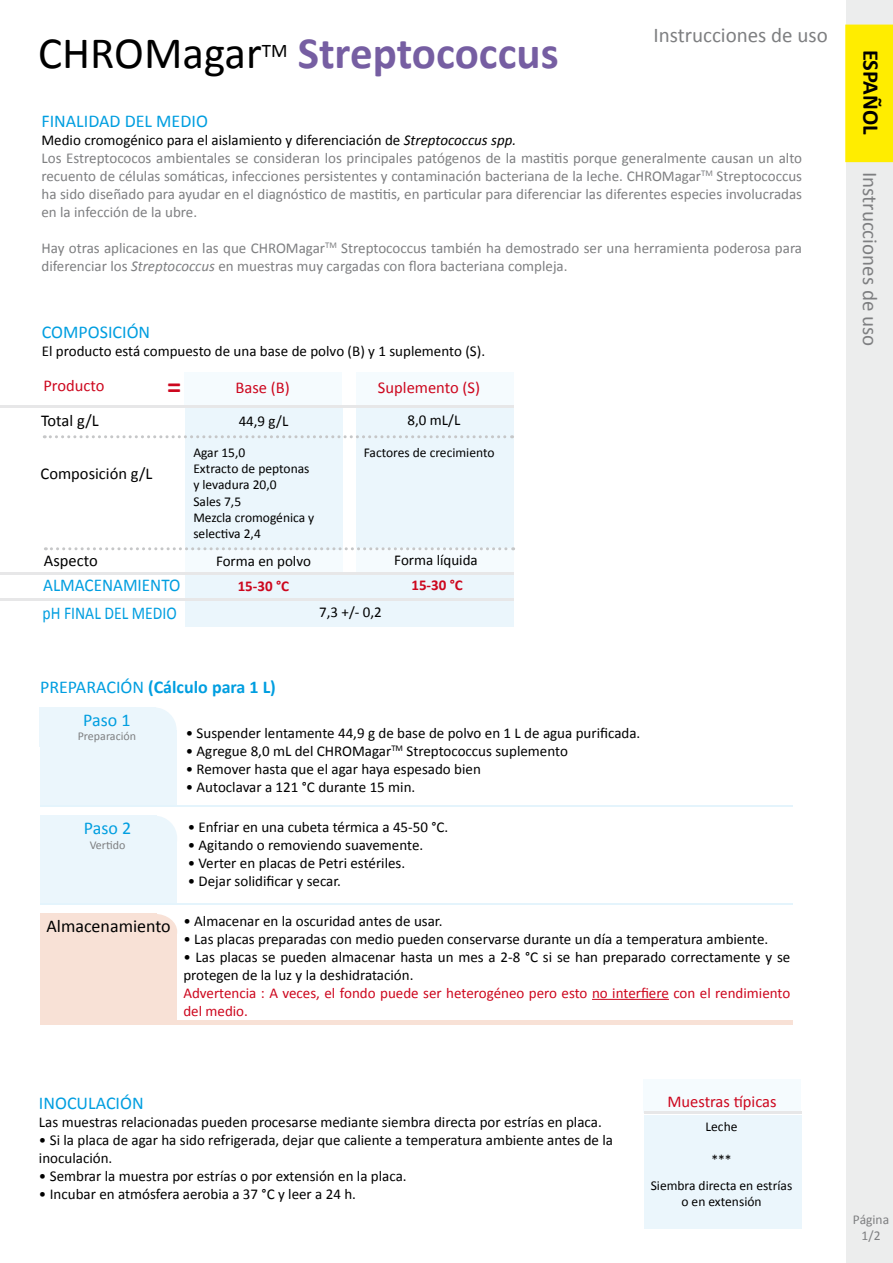
<style>
.page{position:relative;width:893px;height:1263px;background:#fff}
.page>*{position:absolute;margin:0;border:0;box-sizing:border-box;transform-origin:0 0}
.t1{font:700 45px "Calibri";color:#765ea2}
.t2{font:45px "Calibri";color:#000}
.t3{font:700 28.5px "Calibri";color:#cd071e}
.t4{font:700 22.5px "Calibri";color:#000}
.t5{font:21px "Calibri";color:#7e7f81}
.t6{font:19.2px "Calibri";color:#000}
.t7{font:18px/32.8px "Calibri";color:#009ee0}
.t8{font:18px "Calibri";color:#009ee0;scale:.87 1}
.t9{font:18px "Calibri";color:#000}
.t10{font:18px "Calibri";color:#009ee0;scale:.95 1}
.t11{font:16.5px "Calibri";color:#cd071e}
.t12{font:16.5px "Calibri";color:#000}
.t13{font:15px/18px "Calibri";color:#000}
.t14{font:15px/18px "Calibri";color:#7e7f81}
.t15{font:15px/18px "Calibri";color:#cd071e}
.t16{font:700 15px "Calibri";color:#cd071e}
.t17{font:13.5px/16.2px "Calibri";color:#000;text-align:center}
.t18{font:13.5px/16.2px "Calibri";color:#7e7f81}
.t19{font:12px "Calibri";color:#7e7f81}
.s1{color:#000}
.s2{font-style:italic;color:#000}
.s3{font-style:italic}
.s4{font-weight:700}
</style>
<div class="page">
<div style="left:40px;top:730px;width:137px;height:76px;background:#ebf6fc"></div>
<div style="left:39px;top:707px;width:117px;height:40px;background:#ebf6fc"></div>
<div style="left:131px;top:707px;width:46px;height:46px;background:#ebf6fc;border-radius:50%"></div>
<div style="left:40px;top:815px;width:117px;height:49px;background:#ebf6fc"></div>
<div style="left:132px;top:816px;width:45px;height:45px;background:#ebf6fc;border-radius:50%"></div>
<div style="left:40px;top:837px;width:137px;height:67px;background:#ebf6fc"></div>
<hr style="left:592px;top:999px;width:77px;height:1px;background:#cd071e">
<div style="left:40px;top:913px;width:117px;height:39px;background:#f8e1d6"></div>
<div style="left:132px;top:914px;width:45px;height:35px;background:#f8e1d6;border-radius:50%"></div>
<div style="left:40px;top:934px;width:137px;height:91px;background:#f8e1d6"></div>
<div style="left:40px;top:1020px;width:753px;height:5px;background:#f8e1d6"></div>
<div style="left:644px;top:1079px;width:157px;height:34px;background:#f5fbfe"></div>
<div style="left:644px;top:1115px;width:157px;height:114px;background:#ebf6fc"></div>
<hr style="left:644px;top:1111px;width:157px;height:3px;background:#e7e7e8">
<div style="left:846px;top:0;width:47px;height:1263px;background:#eceded"></div>
<div style="left:846px;top:25px;width:47px;height:136px;background:#ffed00"></div>
<div style="left:845px;top:25px;width:48px;height:137px;border:2px solid #ffed00"></div>
<hr style="left:40px;top:805px;width:752px;height:2px;background:#e4f4fc">
<hr style="left:40px;top:903px;width:752px;height:2px;background:#e4f4fc">
<div style="left:356px;top:372px;width:158px;height:34px;background:#f5fbfe"></div>
<div style="left:185px;top:548px;width:157px;height:25px;background:#f5fbfe"></div>
<div style="left:185px;top:372px;width:157px;height:34px;background:#f5fbfe"></div>
<div style="left:185px;top:573px;width:329px;height:25px;background:#ebf6fc"></div>
<div style="left:185px;top:408px;width:157px;height:141px;background:#ebf6fc"></div>
<div style="left:356px;top:408px;width:158px;height:141px;background:#ebf6fc"></div>
<hr style="left:0;top:405px;width:514px;height:3px;background:#e7e7e8">
<svg style="left:44px;top:435px;width:469px;height:3px"></svg>
<div style="left:356px;top:548px;width:158px;height:25px;background:#f5fbfe"></div>
<div style="left:185px;top:601px;width:329px;height:25px;background:#ebf6fc"></div>
<svg style="left:45px;top:547px;width:469px;height:3px"></svg>
<hr style="left:0;top:598px;width:514px;height:3px;background:#e7e7e8">
<hr style="left:0;top:572px;width:514px;height:3px;background:#e7e7e8">
<h3 class="t5" style="left:653px;top:20px;width:176px">Instrucciones de uso</h3>
<h1 class="t2" style="left:38px;top:22px;width:225px">CHROMagar</h1>
<p class="t6" style="left:262px;top:37px;width:27px">TM</p>
<h1 class="t1" style="left:298px;top:21px;width:262px">Streptococcus</h1>
<p class="t7" style="left:41px;top:104px;width:168px">FINALIDAD DEL MEDIO</p>
<p class="t14" style="left:41px;top:131px;width:762px"><span class="s1">Medio cromogénico para el aislamiento y diferenciación de</span> <span class="s2">Streptococcus spp.<br></span>Los Estreptococos ambientales se consideran los principales patógenos de la mastitis porque generalmente causan un alto recuento de células somáticas, infecciones persistentes y contaminación bacteriana de la leche. CHROMagar<sup>TM</sup> Streptococcus ha sido diseñado para ayudar en el diagnóstico de mastitis, en particular para diferenciar las diferentes especies involucradas en la infección de la ubre.</p>
<p class="t14" style="left:41px;top:239px;width:762px">Hay otras aplicaciones en las que CHROMagar<sup>TM</sup> Streptococcus también ha demostrado ser una herramienta poderosa para diferenciar los <span class="s3">Streptococcus</span> en muestras muy cargadas con flora bacteriana compleja.</p>
<p class="t7" style="left:42px;top:315px;width:110px">COMPOSICIÓN</p>
<p class="t13" style="left:42px;top:342px;width:445px">El producto está compuesto de una base de polvo (B) y 1 suplemento (S).</p>
<p class="t11" style="left:236px;top:376px;width:56px">Base (B)</p>
<p class="t11" style="left:378px;top:376px;width:104px">Suplemento (S)</p>
<p class="t11" style="left:43px;top:374px;width:63px">Producto</p>
<h2 class="t3" style="left:167px;top:367px;width:16px">=</h2>
<p class="t12" style="left:41px;top:409px;width:59px">Total g/L</p>
<p class="t13" style="left:239px;top:411px;width:51px">44,9 g/L</p>
<p class="t12" style="left:41px;top:462px;width:113px">Composición g/L</p>
<p class="t17" style="left:193px;top:444px;width:123px;text-align:left">Agar 15,0<br>Extracto de peptonas y levadura 20,0<br>Sales 7,5<br>Mezcla cromogénica y selectiva 2,4</p>
<p class="t12" style="left:44px;top:549px;width:55px">Aspecto</p>
<p class="t13" style="left:216px;top:551px;width:96px">Forma en polvo</p>
<p class="t10" style="left:43px;top:572px;width:146px">ALMACENAMIENTO</p>
<p class="t16" style="left:238px;top:575px;width:53px">15-30 °C</p>
<p class="t13" style="left:408px;top:411px;width:54px">8,0 mL/L</p>
<p class="t17" style="left:364px;top:444px;width:132px">Factores de crecimiento</p>
<p class="t13" style="left:394px;top:550px;width:85px">Forma líquida</p>
<p class="t16" style="left:411px;top:575px;width:53px">15-30 °C</p>
<p class="t8" style="left:43px;top:601px;width:156px">pH FINAL DEL MEDIO</p>
<p class="t13" style="left:319px;top:603px;width:64px">7,3 +/- 0,2</p>
<p class="t7" style="left:83px;top:670px;width:194px;text-indent:-43px">PREPARACIÓN <span class="s4">(Cálculo para 1 L)<br></span>Paso 1</p>
<p class="t19" style="left:78px;top:728px;width:60px">Preparación</p>
<p class="t13" style="left:186px;top:724px;width:456px">• Suspender lentamente 44,9 g de base de polvo en 1 L de agua purificada.</p>
<p class="t13" style="left:186px;top:742px;width:384px">• Agregue 8,0 mL del CHROMagar<sup>TM</sup> Streptococcus suplemento</p>
<p class="t13" style="left:186px;top:760px;width:297px">• Remover hasta que el agar haya espesado bien</p>
<p class="t13" style="left:186px;top:778px;width:231px">• Autoclavar a 121 °C durante 15 min.</p>
<p class="t13" style="left:188px;top:817px;width:262px">• Enfriar en una cubeta térmica a 45-50 °C.</p>
<p class="t13" style="left:188px;top:835px;width:237px">• Agitando o removiendo suavemente.</p>
<p class="t13" style="left:188px;top:853px;width:219px">• Verter en placas de Petri estériles.</p>
<p class="t13" style="left:188px;top:871px;width:155px">• Dejar solidificar y secar.</p>
<p class="t13" style="left:183px;top:911px;width:261px">• Almacenar en la oscuridad antes de usar.</p>
<p class="t13" style="left:183px;top:929px;width:586px">• Las placas preparadas con medio pueden conservarse durante un día a temperatura ambiente.</p>
<p class="t13" style="left:183px;top:947px;width:608px">• Las placas se pueden almacenar hasta un mes a 2-8 °C si se han preparado correctamente y se protegen de la luz y la deshidratación.</p>
<p class="t15" style="left:183px;top:983px;width:608px">Advertencia : A veces, el fondo puede ser heterogéneo pero esto no interfiere con el rendimiento del medio.</p>
<p class="t7" style="left:84px;top:811px;width:49px">Paso 2</p>
<p class="t19" style="left:90px;top:836px;width:37px">Vertido</p>
<p class="t9" style="left:46px;top:913px;width:126px">Almacenamiento</p>
<h3 class="t4" style="left:887px;top:50px;width:87px;rotate:90deg">ESPAÑOL</h3>
<h3 class="t5" style="left:885px;top:172px;width:176px;rotate:90deg">Instrucciones de uso</h3>
<p class="t7" style="left:39px;top:1086px;width:106px">INOCULACIÓN</p>
<p class="t13" style="left:39px;top:1112px;width:564px">Las muestras relacionadas pueden procesarse mediante siembra directa por estrías en placa.</p>
<p class="t13" style="left:39px;top:1130px;width:576px">• Si la placa de agar ha sido refrigerada, dejar que caliente a temperatura ambiente antes de la inoculación.</p>
<p class="t13" style="left:39px;top:1166px;width:369px">• Sembrar la muestra por estrías o por extensión en la placa.</p>
<p class="t13" style="left:39px;top:1184px;width:319px">• Incubar en atmósfera aerobia a 37 °C y leer a 24 h.</p>
<p class="t11" style="left:667px;top:1090px;width:111px">Muestras típicas</p>
<p class="t17" style="left:706px;top:1118px;width:33px">Leche</p>
<p class="t17" style="left:651px;top:1145px;width:143px;line-height:26.7px">***<br>Siembra directa en estrías</p>
<p class="t17" style="left:681px;top:1193px;width:82px">o en extensión</p>
<p class="t18" style="left:853px;top:1211px;width:38px;text-align:center">Página<br>1/2</p>
<p class="t18" style="left:857px;top:1211px;width:28px">Page<br>2 3</p>
</div>
